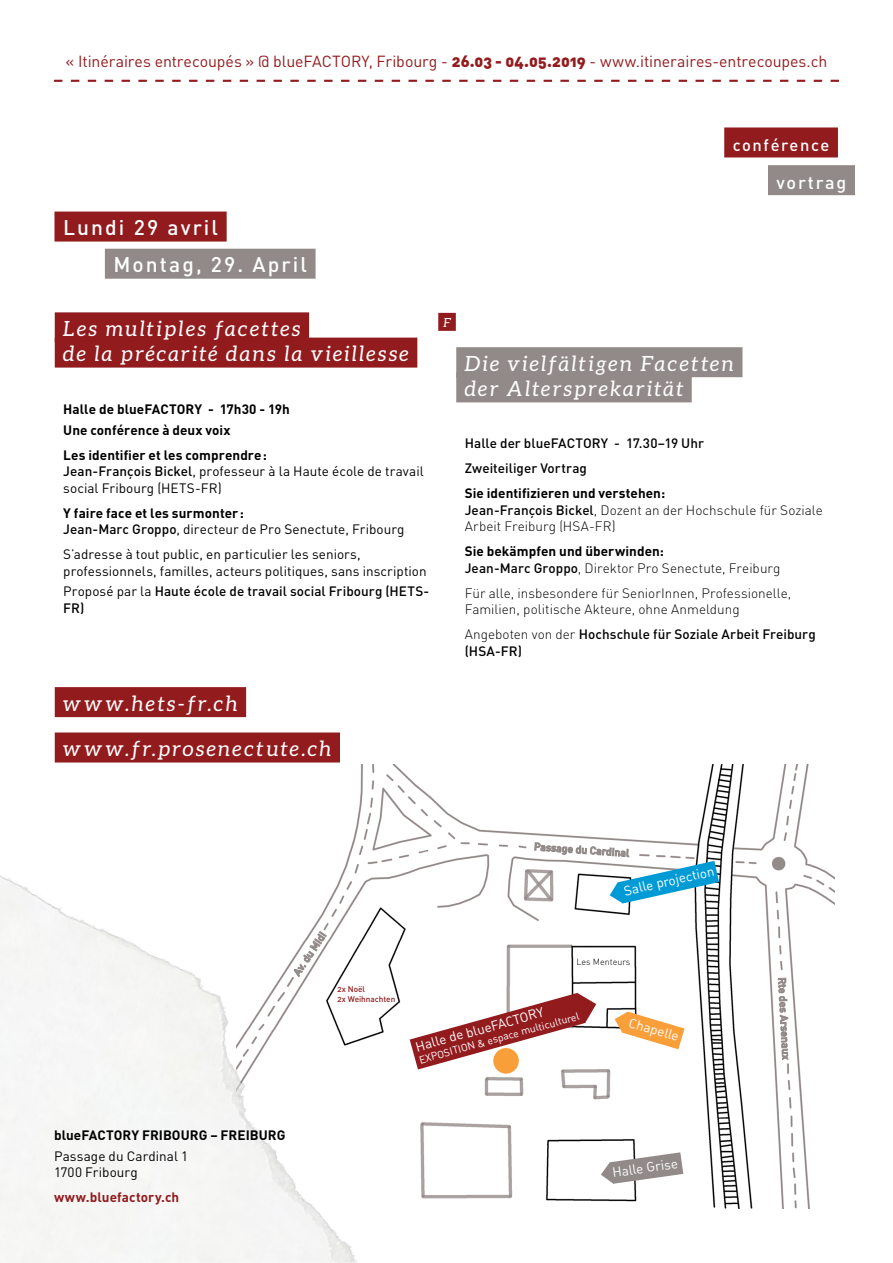
<style>
.page{position:relative;width:893px;height:1263px;background:#fff}
.page>*{position:absolute;margin:0;border:0;box-sizing:border-box;transform-origin:0 0}
.t1{font:italic 21px/25.2px "Aleo";letter-spacing:.1em;color:#fff}
.t2{font:500 21px/37.2px "DIN";letter-spacing:.1em;color:#fff}
.t3{font:500 18px "DIN";letter-spacing:.1em;color:#fff}
.t4{font:500 16.5px "DIN";letter-spacing:.1em;color:#fff}
.t5{font:15.9px "DIN";letter-spacing:-.005em;color:#921b1e}
.t6{font:13.5px/16.5px "DIN";letter-spacing:.005em;color:#000}
.t7{font:13.5px/16.5px "DIN Light Alternate";color:#000}
.t8{font:500 13.5px/16.5px "DIN";letter-spacing:.005em;color:#000}
.t9{font:700 13.5px/20.7px "DIN";letter-spacing:.005em;color:#000}
.t10{font:13.5px "DIN Regular Alternate";color:#fff}
.t11{font:700 13.5px "DIN";letter-spacing:.005em;color:#921b1e}
.t12{font:italic 12.6px "Aleo";color:#fff}
.t13{font:10.5px "DIN Regular Alternate";color:#fff}
.t14{font:9px "DIN Light Alternate";color:#000}
.t15{font:8.25px/9.9px "DIN Medium Alternate";color:#921b1e}
.s1{font-family:"DIN Black Alternate"}
.s2{font-weight:700}
.s3{font-weight:500}
.s4{font-weight:400}
.s5{font-family:"DIN";font-weight:500}
.s6{font-family:"DIN Light Alternate";font-weight:400}
</style>
<div class="page">
<svg style="left:54px;top:80px;width:785px;height:2px"></svg>
<img style="left:350px;top:764px;width:485px;height:445px">
<svg style="left:601px;top:1152px;width:82px;height:32px"></svg>
<svg style="left:615px;top:1012px;width:69px;height:37px"></svg>
<svg style="left:563px;top:993px;width:33px;height:76px"></svg>
<svg style="left:532px;top:839px;width:187px;height:64px"></svg>
<svg style="left:775px;top:976px;width:20px;height:84px"></svg>
<div style="left:55px;top:312px;width:254px;height:30px;background:#921b1e"></div>
<div style="left:55px;top:338px;width:362px;height:30px;background:#921b1e"></div>
<div style="left:456px;top:347px;width:286px;height:30px;background:#928a88"></div>
<div style="left:456px;top:372px;width:236px;height:30px;background:#928a88"></div>
<div style="left:54px;top:212px;width:173px;height:30px;background:#921b1e"></div>
<div style="left:105px;top:249px;width:211px;height:30px;background:#928a88"></div>
<div style="left:55px;top:687px;width:191px;height:30px;background:#921b1e"></div>
<div style="left:55px;top:732px;width:285px;height:30px;background:#921b1e"></div>
<div style="left:438px;top:313px;width:18px;height:18px;background:#921b1e"></div>
<div style="left:768px;top:165px;width:87px;height:30px;background:#928a88"></div>
<div style="left:724px;top:127px;width:114px;height:30px;background:#921b1e"></div>
<img style="left:0;top:851px;width:563px;height:412px">
<p class="t5" style="left:66px;top:52px;width:763px">« Itinéraires entrecoupés » @ blueFACTORY, Fribourg - <span class="s1">26.03 - 04.05.2019</span> - www.itineraires-entrecoupes.ch</p>
<p class="t4" style="left:733px;top:135px;width:98px">conférence</p>
<h1 class="t2" style="left:113px;top:208px;width:195px;text-indent:-50px">Lundi 29 avril<br>Montag, 29. April</h1>
<h2 class="t3" style="left:776px;top:171px;width:71px">vortrag</h2>
<h1 class="t1" style="left:63px;top:316px;width:347px">Les multiples facettes<br>de la précarité dans la vieillesse</h1>
<p class="t9" style="left:63px;top:398px;width:228px">Halle de blueFACTORY - 17h30 - 19h<br>Une conférence à deux voix</p>
<p class="t6" style="left:63px;top:446px;width:362px"><span class="s2">Les identifier et les comprendre:<br></span><span class="s3">Jean-François Bickel</span>, professeur à la Haute école de travail social Fribourg (HETS-FR)</p>
<p class="t6" style="left:63px;top:504px;width:343px"><span class="s2">Y faire face et les surmonter:<br></span><span class="s3">Jean-Marc Groppo</span>, directeur de Pro Senectute, Fribourg</p>
<p class="t6" style="left:63px;top:546px;width:365px">S’adresse à tout public, en particulier les seniors, professionnels, familles, acteurs politiques, sans inscription</p>
<p class="t8" style="left:63px;top:583px;width:367px"><span class="s4">Proposé par la</span> Haute école de travail social Fribourg (HETS-<br>FR)</p>
<p class="t12" style="left:443px;top:315px;width:9px">F</p>
<h1 class="t1" style="left:465px;top:350px;width:271px">Die vielfältigen Facetten der Altersprekarität</h1>
<p class="t8" style="left:465px;top:430px;width:241px;line-height:25px">Halle der blueFACTORY - 17.30–19 Uhr<br>Zweiteiliger Vortrag</p>
<p class="t9" style="left:465px;top:483px;width:202px">Sie identifizieren und verstehen:</p>
<p class="t7" style="left:465px;top:502px;width:360px"><span class="s5">Jean-François Bickel</span>, Dozent an der Hochschule für Soziale<br>Arbeit Freiburg (HSA-FR)</p>
<p class="t9" style="left:465px;top:541px;width:201px">Sie bekämpfen und überwinden:</p>
<p class="t7" style="left:465px;top:555px;width:328px;line-height:25px"><span class="s5">Jean-Marc Groppo</span>, Direktor Pro Senectute, Freiburg<br>Für alle, insbesondere für SeniorInnen, Professionelle,</p>
<p class="t7" style="left:465px;top:601px;width:276px">Familien, politische Akteure, ohne Anmeldung</p>
<p class="t8" style="left:465px;top:626px;width:352px"><span class="s6">Angeboten von der</span> Hochschule für Soziale Arbeit Freiburg (HSA-FR)</p>
<h1 class="t1" style="left:63px;top:680px;width:270px;line-height:45.5px">www.hets-fr.ch www.fr.prosenectute.ch</h1>
<p class="t15" style="left:337px;top:984px;width:59px">2x Noël<br>2x Weihnachten</p>
<p class="t10" style="left:622px;top:883px;width:94px;rotate:-13deg">Salle projection</p>
<p class="t14" style="left:576px;top:956px;width:55px">Les Menteurs</p>
<p class="t9" style="left:54px;top:1124px;width:233px">blueFACTORY FRIBOURG – FREIBURG</p>
<p class="t6" style="left:54px;top:1147px;width:136px">Passage du Cardinal 1<br>1700 Fribourg</p>
<p class="t11" style="left:54px;top:1188px;width:127px">www.bluefactory.ch</p>
<p class="t10" style="left:414px;top:1039px;width:134px;rotate:-16deg">Halle de blueFACTORY</p>
<p class="t13" style="left:418px;top:1054px;width:167px;rotate:-16deg">EXPOSITION &amp; espace multiculturel</p>
<p class="t10" style="left:632px;top:1014px;width:53px;rotate:17deg">Chapelle</p>
<p class="t10" style="left:611px;top:1164px;width:67px;rotate:-8deg">Halle Grise</p>
</div>
